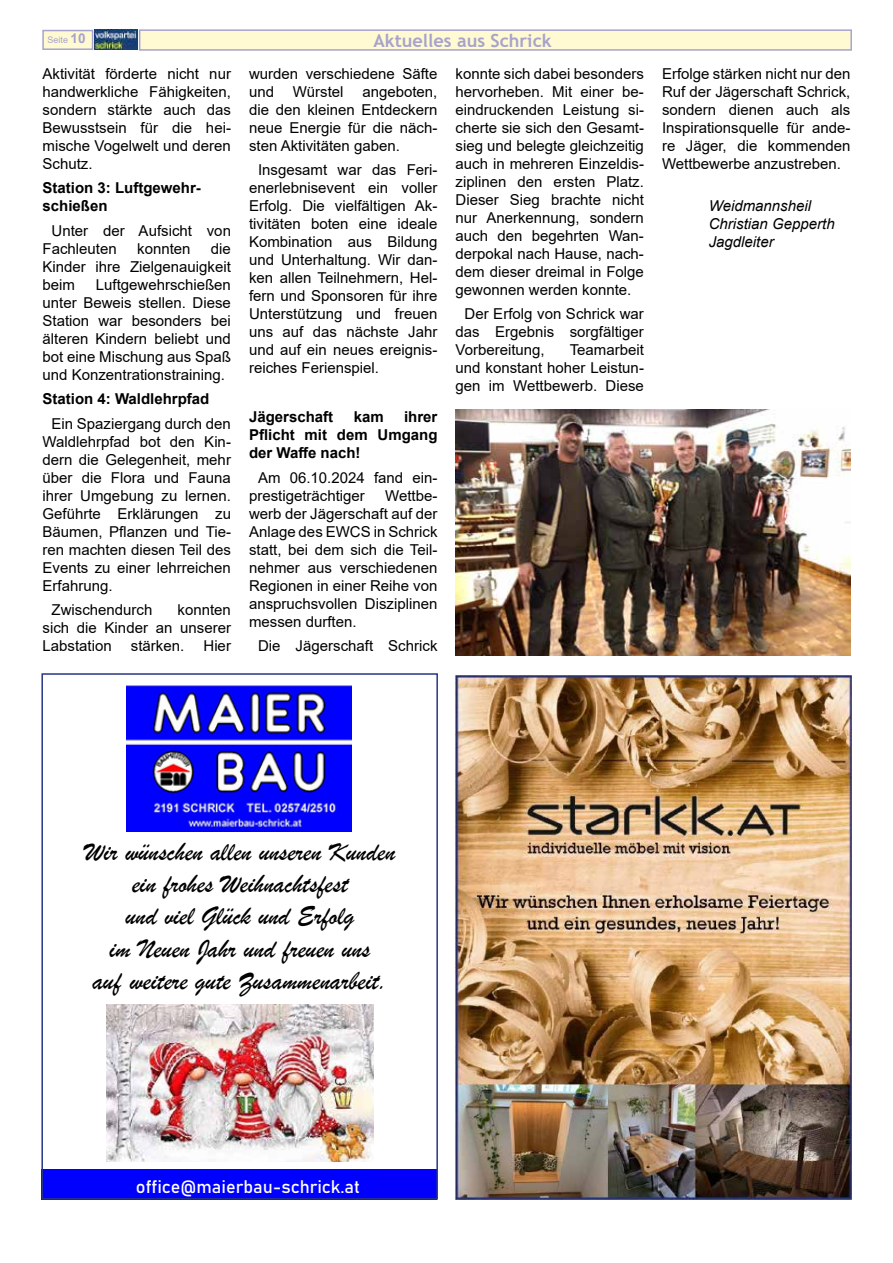
<style>
.page{position:relative;width:893px;height:1263px;background:#fff}
.page>*{position:absolute;margin:0;border:0;box-sizing:border-box;transform-origin:0 0}
.t1{font:27px/32.4px "Brush Script";color:#000;text-align:center}
.t2{font:18px "Bahnschrift";color:#fff}
.t3{font:700 18px "Trebuchet MS";color:#a7a3cc}
.t4{font:15px/18px "Arial";color:#000;text-align:justify}
.t5{font:700 15px/18px "Arial";color:#000}
.t6{font:italic 15px/18px "Arial";color:#000}
.t7{font:9px "Arial";color:#a7a3cc}
.s1{font-weight:700;font-size:13.5px}
</style>
<div class="page">
<div style="left:139px;top:29px;width:713px;height:22px;background:#fffad2;border:2px solid #a7a3cc"></div>
<div style="left:42px;top:30px;width:51px;height:20px;background:#fffad2;border:2px solid #a7a3cc"></div>
<img style="left:94px;top:30px;width:44px;height:20px">
<img style="left:127px;top:685px;width:224px;height:146px">
<div style="left:41px;top:1170px;width:395px;height:30px;background:#0000fe"></div>
<img style="left:106px;top:1005px;width:268px;height:156px">
<div style="left:41px;top:673px;width:397px;height:526px;border:2px solid #283583"></div>
<img style="left:455px;top:676px;width:397px;height:523px">
<img style="left:455px;top:410px;width:395px;height:245px">
<p class="t7" style="left:48px;top:34px;width:40px">Seite <span class="s1">10</span></p>
<p class="t3" style="left:374px;top:29px;width:180px">Aktuelles aus Schrick</p>
<p class="t4" style="left:43px;top:65px;width:190px">Aktivität förderte nicht nur handwerkliche Fähigkeiten, sondern stärkte auch das Bewusstsein für die hei&shy;mische Vogelwelt und deren Schutz.</p>
<p class="t5" style="left:43px;top:179px;width:160px">Station 3: Luftgewehr&shy;schießen</p>
<p class="t4" style="left:43px;top:221px;width:190px;text-indent:9px">Unter der Aufsicht von<br>Fachleuten</p>
<p class="t4" style="left:43px;top:239px;width:190px;text-indent:168px">die Kinder ihre Zielgenauigkeit beim</p>
<p class="t4" style="left:137px;top:239px;width:55px">konnten</p>
<p class="t4" style="left:43px;top:275px;width:190px;text-indent:53px">Luftgewehrschießen unter Beweis stellen. Diese Station war besonders bei älteren Kindern beliebt und bot eine Mischung aus Spaß und Konzentrationstraining.</p>
<p class="t5" style="left:43px;top:390px;width:168px">Station 4: Waldlehrpfad</p>
<p class="t4" style="left:43px;top:414px;width:190px;text-indent:9px">Ein Spaziergang durch den Waldlehrpfad bot den Kin&shy;dern die Gelegenheit, mehr über die Flora und Fauna ihrer Umgebung zu lernen.<br>Geführte Erklärungen zu Bäumen, Pflanzen und Tie&shy;ren machten diesen Teil des Events zu einer lehrreichen Erfahrung.</p>
<p class="t4" style="left:52px;top:600px;width:102px">Zwischendurch</p>
<p class="t4" style="left:43px;top:600px;width:190px;text-indent:135px">konnten sich die Kinder an unserer Labstation</p>
<p class="t4" style="left:131px;top:636px;width:55px">stärken.</p>
<p class="t4" style="left:203px;top:636px;width:29px">Hier</p>
<p class="t4" style="left:249px;top:65px;width:190px">wurden verschiedene Säfte und</p>
<p class="t4" style="left:293px;top:83px;width:52px">Würstel</p>
<p class="t4" style="left:249px;top:83px;width:190px;text-indent:113px">angeboten, die den kleinen Entdeckern neue Energie für die näch&shy;sten Aktivitäten gaben.</p>
<p class="t4" style="left:249px;top:161px;width:190px;text-indent:9px">Insgesamt war das Feri&shy;enerlebnisevent ein voller Erfolg. Die vielfältigen Ak&shy;tivitäten boten eine ideale Kombination aus Bildung und Unterhaltung. Wir dan&shy;ken allen Teilnehmern, Hel&shy;fern und Sponsoren für ihre Unterstützung und freuen uns auf das nächste Jahr und auf ein neues ereignis&shy;reiches Ferienspiel.</p>
<p class="t5" style="left:249px;top:408px;width:86px">Jägerschaft</p>
<p class="t5" style="left:354px;top:408px;width:32px">kam</p>
<p class="t5" style="left:249px;top:408px;width:190px;text-align:justify;text-indent:155px">ihrer Pflicht mit dem Umgang der Waffe nach!</p>
<p class="t4" style="left:249px;top:468px;width:190px;text-indent:9px">Am 06.10.2024 fand ein&shy;prestigeträchtiger</p>
<p class="t4" style="left:249px;top:486px;width:190px;text-indent:136px">Wettbe&shy;werb der Jägerschaft auf der Anlage des EWCS in Schrick statt, bei dem sich die Teil&shy;nehmer aus verschiedenen Regionen in einer Reihe von anspruchsvollen Disziplinen messen durften.</p>
<p class="t4" style="left:258px;top:636px;width:181px">Die Jägerschaft Schrick</p>
<p class="t4" style="left:455px;top:65px;width:190px">konnte sich dabei besonders hervorheben. Mit einer be&shy;eindruckenden Leistung si&shy;cherte sie sich den Gesamt&shy;sieg und belegte gleichzeitig auch in mehreren Einzeldis&shy;ziplinen den ersten Platz.<br>Dieser Sieg brachte nicht nur Anerkennung, sondern auch den begehrten Wan&shy;derpokal nach Hause, nach&shy;dem dieser dreimal in Folge gewonnen werden konnte.</p>
<p class="t4" style="left:455px;top:305px;width:190px;text-indent:9px">Der Erfolg von Schrick war das Ergebnis sorgfältiger Vorbereitung,</p>
<p class="t4" style="left:455px;top:341px;width:190px;text-indent:114px">Teamarbeit und konstant hoher Leistun&shy;gen im Wettbewerb. Diese</p>
<p class="t4" style="left:662px;top:65px;width:190px">Erfolge stärken nicht nur den Ruf der Jägerschaft Schrick, sondern dienen auch als Inspirationsquelle für ande&shy;re Jäger, die kommenden Wettbewerbe anzustreben.</p>
<p class="t6" style="left:709px;top:197px;width:127px">Weidmannsheil<br>Christian Gepperth<br>Jagdleiter</p>
<h1 class="t1" style="left:85px;top:835px;width:312px">Wir wünschen allen unseren Kunden ein frohes Weihnachtsfest<br>und viel Glück und Erfolg<br>im Neuen Jahr und freuen uns<br>auf weitere gute Zusammenarbeit.</h1>
<p class="t2" style="left:136px;top:1173px;width:226px">office@maierbau-schrick.at</p>
</div>
